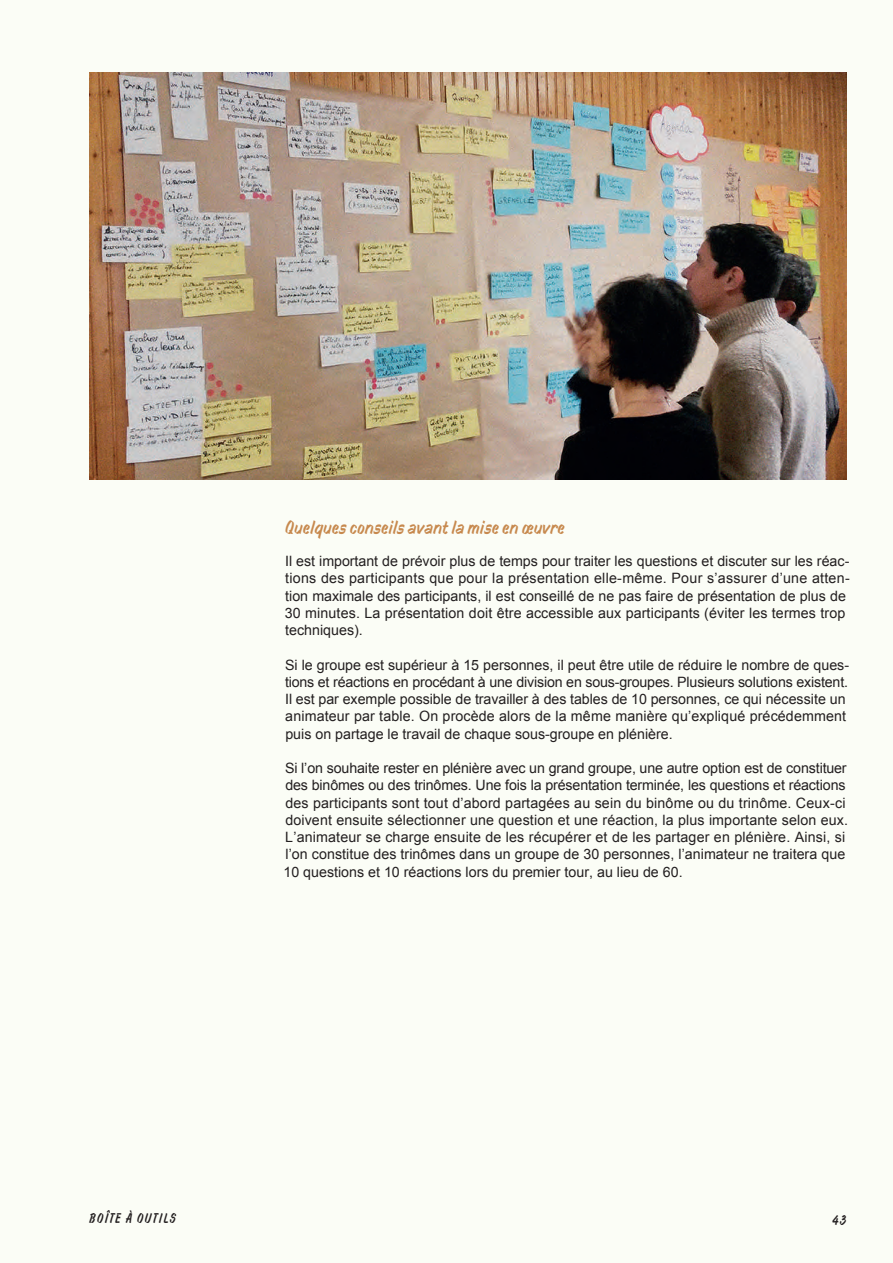
<style>
.page{position:relative;width:893px;height:1263px;background:#fbfdf6}
.page>*{position:absolute;margin:0;border:0;box-sizing:border-box;transform-origin:0 0}
.t1{font:16.5px "Jaakko";letter-spacing:.01em;color:#c7894e}
.t2{font:14.25px/17.2px "Arial";color:#231f20}
.t3{font:12px "Jaakko";letter-spacing:.12em;color:#231f20}
</style>
<div class="page">
<img style="left:89px;top:72px;width:757px;height:408px">
<p class="t1" style="left:285px;top:516px;width:281px">Quelques conseils avant la mise en œuvre</p>
<p class="t2" style="left:285px;top:552px;width:566px">Il est important de prévoir plus de temps pour traiter les questions et discuter sur les réac&shy;tions des participants que pour la présentation elle-même. Pour s’assurer d’une atten&shy;tion maximale des participants, il est conseillé de ne pas faire de présentation de plus de 30 minutes. La présentation doit être accessible aux participants (éviter les termes trop techniques).</p>
<p class="t2" style="left:285px;top:656px;width:566px">Si le groupe est supérieur à 15 personnes, il peut être utile de réduire le nombre de ques&shy;tions et réactions en procédant à une division en sous-groupes. Plusieurs solutions existent.<br>Il est par exemple possible de travailler à des tables de 10 personnes, ce qui nécessite un animateur par table. On procède alors de la même manière qu’expliqué précédemment puis on partage le travail de chaque sous-groupe en plénière.</p>
<p class="t2" style="left:283px;top:759px;width:566px">Si l’on souhaite rester en plénière avec un grand groupe, une autre option est de constituer des binômes ou des trinômes. Une fois la présentation terminée, les questions et réactions des participants sont tout d’abord partagées au sein du binôme ou du trinôme. Ceux-ci doivent ensuite sélectionner une question et une réaction, la plus importante selon eux.<br>L’animateur se charge ensuite de les récupérer et de les partager en plénière. Ainsi, si l’on constitue des trinômes dans un groupe de 30 personnes, l’animateur ne traitera que 10 questions et 10 réactions lors du premier tour, au lieu de 60.</p>
<p class="t3" style="left:89px;top:1210px;width:88px">BOÎTE À OUTILS</p>
<p class="t3" style="left:832px;top:1212px;width:16px">43</p>
</div>
